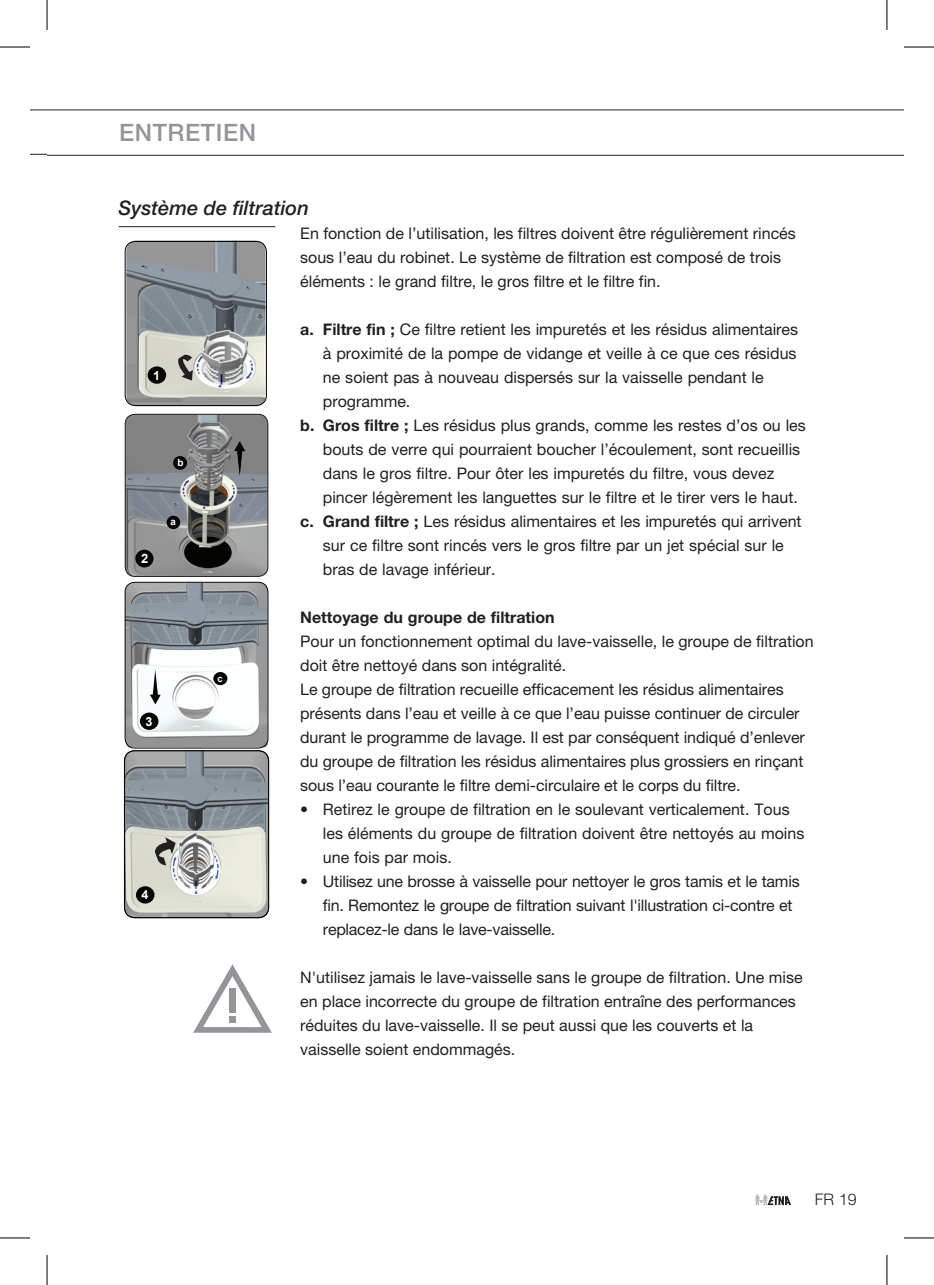
<style>
.page{position:relative;width:934px;height:1285px;background:#fff}
.page>*{position:absolute;margin:0;border:0;box-sizing:border-box;transform-origin:0 0}
.Hoofdkop{font:500 24px "Helvetica Neue";letter-spacing:.025em;color:#939598}
.Kop_met_lijn{font:italic 500 20px "Helvetica Neue";color:#231f20}
.Platte_tekst{font:16px/24px "Helvetica Neue";color:#231f20}
.Tussenkopje{font:700 16px "Helvetica Neue";color:#231f20}
.t1{font:300 16px "Helvetica Neue";color:#231f20}
.t2{font:700 12.8px "Arial";color:#fff}
.t3{font:700 12.6px "Arial";color:#fff}
.t4{font:700 10px "Arial";color:#fff}
.t5{font:700 9.6px "Arial";color:#fff}
.s1{font-weight:700}
</style>
<div class="page">
<svg style="left:30px;top:109px;width:17px;height:1px"></svg>
<svg style="left:30px;top:154px;width:17px;height:1px"></svg>
<hr style="left:47px;top:109px;width:856px;height:1px;background:#231f20">
<hr style="left:47px;top:155px;width:856px;height:1px;background:#231f20">
<svg style="left:755px;top:1194px;width:35px;height:11px"></svg>
<hr style="left:119px;top:226px;width:156px;height:1px;background:#231f20">
<svg style="left:193px;top:964px;width:79px;height:68px"></svg>
<div style="left:229px;top:988px;width:6px;height:24px;background:#939598"></div>
<div style="left:229px;top:1016px;width:6px;height:7px;background:#939598"></div>
<img style="left:125px;top:414px;width:143px;height:162px">
<div style="left:125px;top:414px;width:143px;height:163px;border:1px solid #221d1f;border-radius:10px"></div>
<div style="left:135px;top:550px;width:18px;height:17px;background:#040503;border-radius:50%"></div>
<div style="left:173px;top:456px;width:14px;height:14px;background:#040503;border-radius:50%"></div>
<div style="left:166px;top:516px;width:14px;height:13px;background:#040503;border-radius:50%"></div>
<svg style="left:234px;top:441px;width:11px;height:35px"></svg>
<img style="left:126px;top:240px;width:139px;height:166px">
<div style="left:125px;top:241px;width:142px;height:165px;border:1px solid #040503;border-radius:10px"></div>
<img style="left:124px;top:750px;width:144px;height:167px">
<div style="left:124px;top:750px;width:145px;height:168px;border:1px solid #040503;border-radius:10px"></div>
<img style="left:125px;top:582px;width:142px;height:165px">
<div style="left:125px;top:582px;width:143px;height:166px;border:1px solid #040503;border-radius:10px"></div>
<div style="left:147px;top:366px;width:19px;height:18px;background:#040503;border-radius:50%"></div>
<div style="left:140px;top:712px;width:18px;height:18px;background:#040503;border-radius:50%"></div>
<div style="left:136px;top:886px;width:18px;height:17px;background:#040503;border-radius:50%"></div>
<div style="left:213px;top:672px;width:14px;height:13px;background:#040503;border-radius:50%"></div>
<svg style="left:155px;top:837px;width:21px;height:28px"></svg>
<svg style="left:150px;top:669px;width:11px;height:35px"></svg>
<svg style="left:176px;top:354px;width:17px;height:26px"></svg>
<hr style="left:0;top:47px;width:30px;height:1px;background:#000">
<hr style="left:903px;top:47px;width:30px;height:1px;background:#000">
<hr style="left:0;top:1237px;width:30px;height:1px;background:#000">
<hr style="left:903px;top:1237px;width:30px;height:1px;background:#000">
<hr style="left:47px;top:0;width:1px;height:30px;background:#000">
<hr style="left:47px;top:1255px;width:1px;height:30px;background:#000">
<hr style="left:886px;top:0;width:1px;height:30px;background:#000">
<hr style="left:886px;top:1255px;width:1px;height:30px;background:#000">
<p class="Hoofdkop" style="left:119px;top:119px;width:138px">ENTRETIEN</p>
<p class="Kop_met_lijn" style="left:119px;top:196px;width:192px">Système de filtration</p>
<p class="Platte_tekst" style="left:300px;top:221px;width:497px">En fonction de l’utilisation, les filtres doivent être régulièrement rincés sous l’eau du robinet. Le système de filtration est composé de trois éléments : le grand filtre, le gros filtre et le filtre fin.</p>
<p class="Platte_tekst" style="left:323px;top:317px;width:476px;text-indent:-23px"><span class="s1">a. Filtre fin ;</span> Ce filtre retient les impuretés et les résidus alimentaires à proximité de la pompe de vidange et veille à ce que ces résidus ne soient pas à nouveau dispersés sur la vaisselle pendant le programme.</p>
<p class="Platte_tekst" style="left:323px;top:413px;width:484px;text-indent:-23px"><span class="s1">b. Gros filtre ;</span> Les résidus plus grands, comme les restes d’os ou les bouts de verre qui pourraient boucher l’écoulement, sont recueillis dans le gros filtre. Pour ôter les impuretés du filtre, vous devez pincer légèrement les languettes sur le filtre et le tirer vers le haut.</p>
<p class="Platte_tekst" style="left:323px;top:509px;width:480px;text-indent:-23px"><span class="s1">c. Grand filtre ;</span> Les résidus alimentaires et les impuretés qui arrivent sur ce filtre sont rincés vers le gros filtre par un jet spécial sur le bras de lavage inférieur.</p>
<p class="Tussenkopje" style="left:300px;top:607px;width:256px">Nettoyage du groupe de filtration</p>
<p class="Platte_tekst" style="left:300px;top:629px;width:514px">Pour un fonctionnement optimal du lave-vaisselle, le groupe de filtration doit être nettoyé dans son intégralité.</p>
<p class="Platte_tekst" style="left:300px;top:677px;width:506px">Le groupe de filtration recueille efficacement les résidus alimentaires présents dans l’eau et veille à ce que l’eau puisse continuer de circuler durant le programme de lavage. Il est par conséquent indiqué d’enlever du groupe de filtration les résidus alimentaires plus grossiers en rinçant sous l’eau courante le filtre demi-circulaire et le corps du filtre.</p>
<p class="Platte_tekst" style="left:323px;top:797px;width:483px;text-indent:-23px">• Retirez le groupe de filtration en le soulevant verticalement. Tous les éléments du groupe de filtration doivent être nettoyés au moins une fois par mois.</p>
<p class="Platte_tekst" style="left:323px;top:869px;width:478px;text-indent:-23px">• Utilisez une brosse à vaisselle pour nettoyer le gros tamis et le tamis fin. Remontez le groupe de filtration suivant l'illustration ci-contre et replacez-le dans le lave-vaisselle.</p>
<p class="Platte_tekst" style="left:300px;top:965px;width:503px">N'utilisez jamais le lave-vaisselle sans le groupe de filtration. Une mise en place incorrecte du groupe de filtration entraîne des performances réduites du lave-vaisselle. Il se peut aussi que les couverts et la vaisselle soient endommagés.</p>
<p class="t3" style="left:153px;top:367px;width:8px">1</p>
<p class="t4" style="left:177px;top:456px;width:8px">b</p>
<p class="t5" style="left:170px;top:515px;width:7px">a</p>
<p class="t2" style="left:141px;top:550px;width:9px">2</p>
<p class="t5" style="left:217px;top:672px;width:7px">c</p>
<p class="t3" style="left:145px;top:713px;width:8px">3</p>
<p class="t3" style="left:141px;top:886px;width:8px">4</p>
<p class="t1" style="left:814px;top:1189px;width:43px">FR 19</p>
</div>
